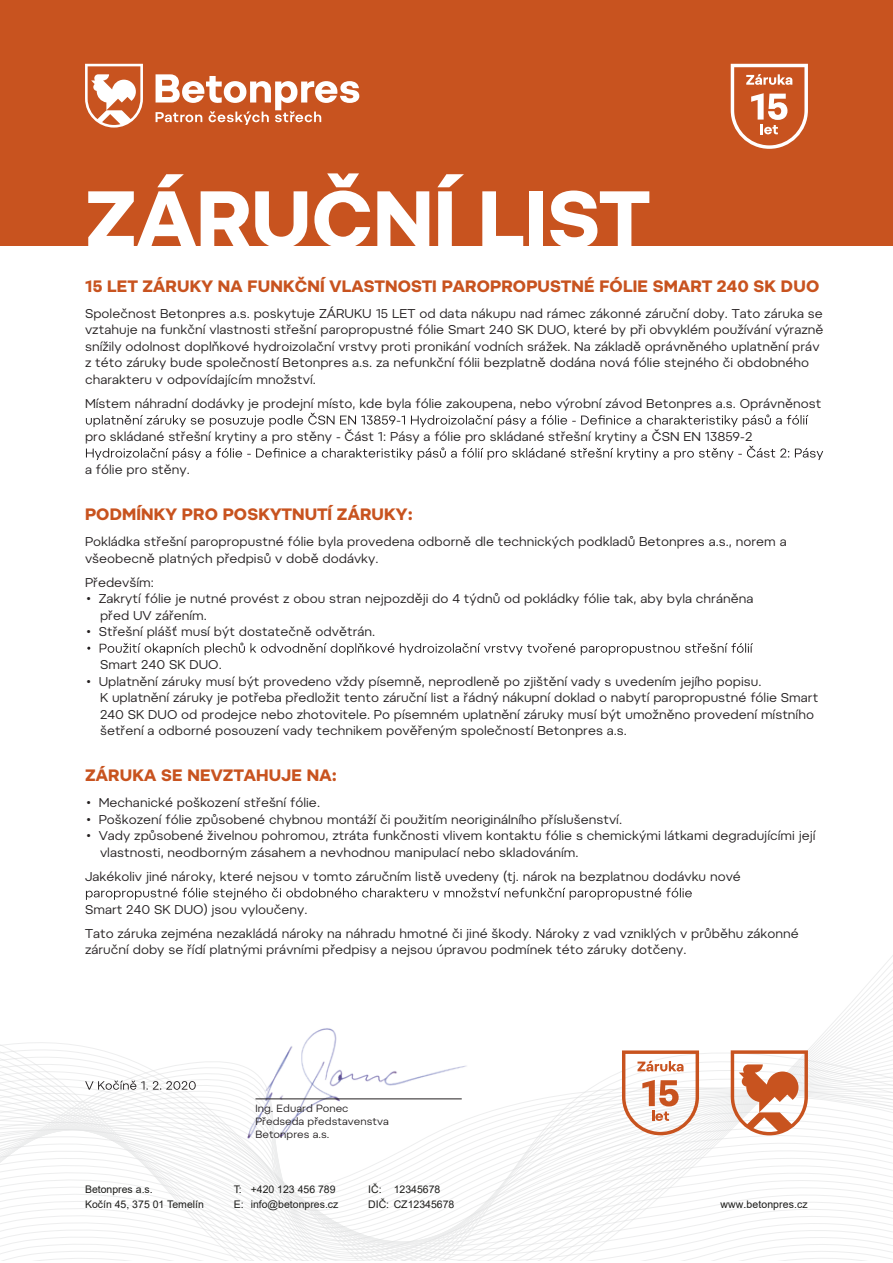
<style>
.page{position:relative;width:893px;height:1263px;background:#fff}
.page>*{position:absolute;margin:0;border:0;box-sizing:border-box;transform-origin:0 0}
.t1{font:700 80.25px "Pepi";color:#fff}
.t2{font:700 16.5px "Pepi";letter-spacing:.01em;color:#c8531f}
.t3{font:12.75px/16.5px "Pepi";color:#231f20}
.t4{font:10.5px/15px "Arial";color:#1d1d1b}
.t5{font:10.5px/12.6px "Pepi";color:#231f20}
</style>
<div class="page">
<svg style="left:0;top:891px;width:893px;height:370px"></svg>
<svg style="left:87px;top:643px;width:666px;height:12px"></svg>
<svg style="left:86px;top:887px;width:606px;height:13px"></svg>
<svg style="left:86px;top:413px;width:722px;height:14px"></svg>
<svg style="left:86px;top:446px;width:737px;height:14px"></svg>
<img style="left:236px;top:1019px;width:235px;height:128px">
<div style="left:0;top:0;width:893px;height:246px;background:#c8531f"></div>
<hr style="left:255px;top:1098px;width:207px;height:1px;background:#231f20">
<svg style="left:85px;top:64px;width:58px;height:64px"></svg>
<svg style="left:156px;top:74px;width:203px;height:51px"></svg>
<svg style="left:85px;top:1081px;width:111px;height:9px"></svg>
<svg style="left:731px;top:1050px;width:77px;height:85px"></svg>
<svg style="left:622px;top:1050px;width:77px;height:85px"></svg>
<svg style="left:731px;top:64px;width:77px;height:85px"></svg>
<h1 class="t1" style="left:85px;top:170px;width:565px">ZÁRUČNÍ LIST</h1>
<p class="t2" style="left:85px;top:276px;width:736px">15 LET ZÁRUKY NA FUNKČNÍ VLASTNOSTI PAROPROPUSTNÉ FÓLIE SMART 240 SK DUO</p>
<p class="t3" style="left:85px;top:305px;width:740px">Společnost Betonpres a.s. poskytuje ZÁRUKU 15 LET od data nákupu nad rámec zákonné záruční doby. Tato záruka se vztahuje na funkční vlastnosti střešní paropropustné fólie Smart 240 SK DUO, které by při obvyklém používání výrazně snížily odolnost doplňkové hydroizolační vrstvy proti pronikání vodních srážek. Na základě oprávněného uplatnění práv z této záruky bude společností Betonpres a.s. za nefunkční fólii bezplatně dodána nová fólie stejného či obdobného charakteru v odpovídajícím množství.</p>
<p class="t3" style="left:85px;top:395px;width:738px">Místem náhradní dodávky je prodejní místo, kde byla fólie zakoupena, nebo výrobní závod Betonpres a.s. Oprávněnost</p>
<p class="t3" style="left:85px;top:428px;width:669px">pro skládané střešní krytiny a pro stěny - Část 1: Pásy a fólie pro skládané střešní krytiny a ČSN EN 13859-2</p>
<p class="t3" style="left:85px;top:461px;width:106px">a fólie pro stěny.</p>
<p class="t2" style="left:85px;top:504px;width:329px">PODMÍNKY PRO POSKYTNUTÍ ZÁRUKY:</p>
<p class="t3" style="left:85px;top:533px;width:703px">Pokládka střešní paropropustné fólie byla provedena odborně dle technických podkladů Betonpres a.s., norem a všeobecně platných předpisů v době dodávky.</p>
<p class="t3" style="left:85px;top:574px;width:70px">Především:</p>
<p class="t3" style="left:100px;top:590px;width:655px;text-indent:-14px">• Zakrytí fólie je nutné provést z obou stran nejpozději do 4 týdnů od pokládky fólie tak, aby byla chráněna před UV zářením.</p>
<p class="t3" style="left:87px;top:623px;width:290px">• Střešní plášť musí být dostatečně odvětrán.</p>
<p class="t3" style="left:100px;top:656px;width:123px">Smart 240 SK DUO.</p>
<p class="t3" style="left:100px;top:673px;width:720px;text-indent:-14px">• Uplatnění záruky musí být provedeno vždy písemně, neprodleně po zjištění vady s uvedením jejího popisu.<br>K uplatnění záruky je potřeba předložit tento záruční list a řádný nákupní doklad o nabytí paropropustné fólie Smart 240 SK DUO od prodejce nebo zhotovitele. Po písemném uplatnění záruky musí být umožněno provedení místního šetření a odborné posouzení vady technikem pověřeným společností Betonpres a.s.</p>
<p class="t2" style="left:85px;top:765px;width:253px">ZÁRUKA SE NEVZTAHUJE NA:</p>
<p class="t3" style="left:87px;top:794px;width:235px">• Mechanické poškození střešní fólie.</p>
<p class="t3" style="left:87px;top:811px;width:537px">• Poškození fólie způsobené chybnou montáží či použitím neoriginálního příslušenství.</p>
<p class="t3" style="left:100px;top:827px;width:717px;text-indent:-14px">• Vady způsobené živelnou pohromou, ztráta funkčnosti vlivem kontaktu fólie s chemickými látkami degradujícími její vlastnosti, neodborným zásahem a nevhodnou manipulací nebo skladováním.</p>
<p class="t3" style="left:85px;top:868px;width:657px">Jakékoliv jiné nároky, které nejsou v tomto záručním listě uvedeny (tj. nárok na bezplatnou dodávku nové</p>
<p class="t3" style="left:85px;top:897px;width:715px;line-height:24px">Smart 240 SK DUO) jsou vyloučeny.<br>Tato záruka zejména nezakládá nároky na náhradu hmotné či jiné škody. Nároky z vad vzniklých v průběhu zákonné</p>
<p class="t3" style="left:85px;top:941px;width:603px">záruční doby se řídí platnými právními předpisy a nejsou úpravou podmínek této záruky dotčeny.</p>
<p class="t5" style="left:255px;top:1102px;width:135px">Ing. Eduard Ponec<br>Předseda představenstva<br>Betonpres a.s.</p>
<p class="t4" style="left:85px;top:1181px;width:120px">Betonpres a.s.<br>Kočín 45, 375 01 Temelín</p>
<p class="t4" style="left:234px;top:1181px;width:106px">T: +420 123 456 789<br>E: info@betonpres.cz</p>
<p class="t4" style="left:368px;top:1181px;width:88px">IČ: 12345678<br>DIČ: CZ12345678</p>
<p class="t4" style="left:720px;top:1196px;width:89px">www.betonpres.cz</p>
</div>
